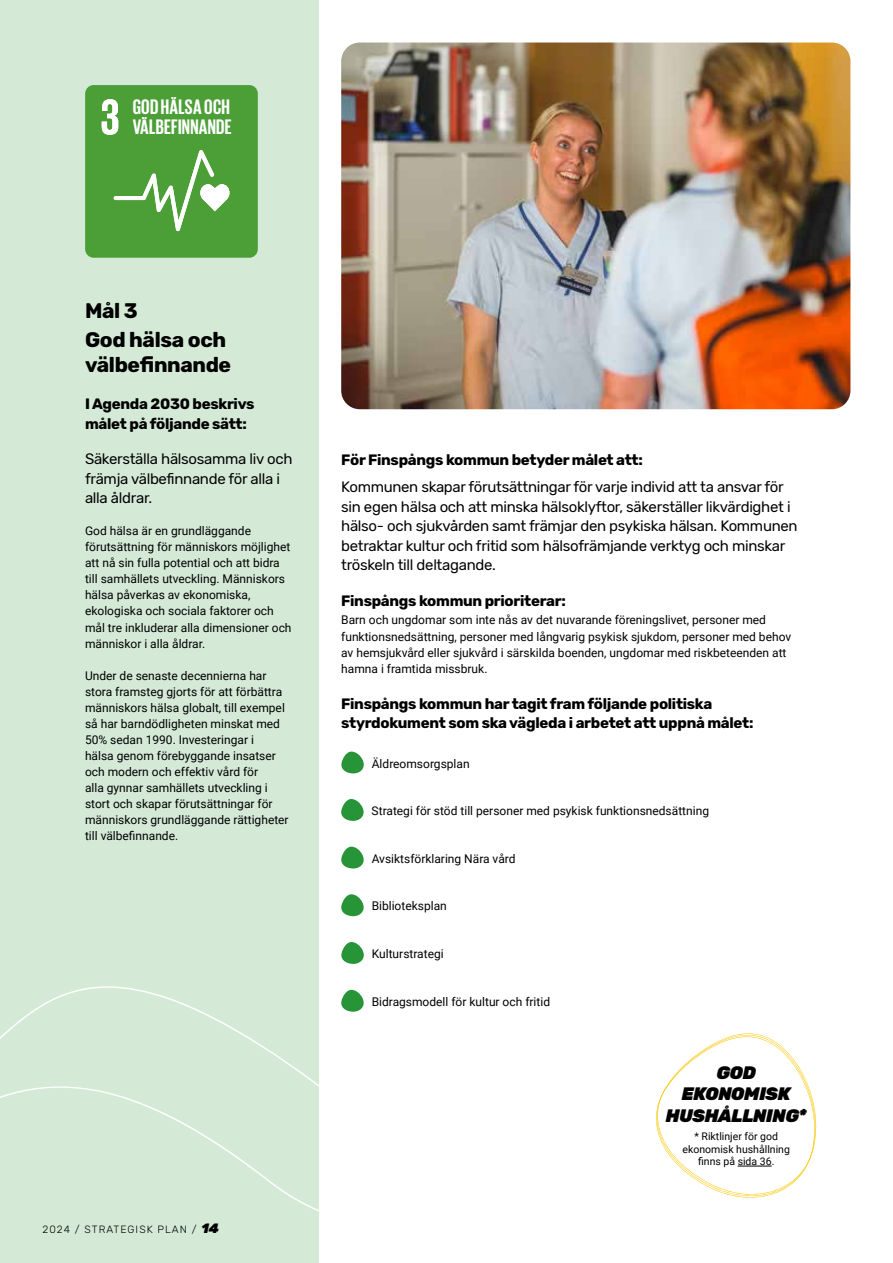
<style>
.page{position:relative;width:893px;height:1263px;background:#fff}
.page>*{position:absolute;margin:0;border:0;box-sizing:border-box;transform-origin:0 0}
.t1{font:700 21.45px/20.4px "Giorgio Sans";letter-spacing:.015em;color:#fff}
.t2{font:700 21px/28.5px "Rubik";letter-spacing:-.015em;color:#000}
.t3{font:italic 900 18px/21.6px "Rubik";letter-spacing:-.02em;color:#000;text-align:center}
.t4{font:15px/19.5px "Rubik";letter-spacing:-.02em;color:#000}
.t5{font:700 15px/19.5px "Rubik";letter-spacing:-.02em;color:#000}
.t6{font:12px/16px "Roboto";color:#000}
.t7{font:10.5px/12.6px "Roboto";color:#000;text-align:center}
.t8{font:300 10.5px "Rubik";letter-spacing:.1em;color:#000}
.s1{font-weight:900;font-style:italic;font-size:13.5px}
</style>
<div class="page">
<div style="left:0;top:0;width:319px;height:1263px;background:#d4ead7"></div>
<img style="left:341px;top:43px;width:509px;height:366px">
<svg style="left:85px;top:85px;width:173px;height:173px;background:#58a545"></svg>
<svg style="left:341px;top:751px;width:23px;height:22px"></svg>
<svg style="left:341px;top:799px;width:23px;height:22px"></svg>
<svg style="left:341px;top:847px;width:23px;height:21px"></svg>
<svg style="left:341px;top:894px;width:23px;height:22px"></svg>
<svg style="left:341px;top:942px;width:23px;height:22px"></svg>
<svg style="left:341px;top:990px;width:23px;height:22px"></svg>
<svg style="left:656px;top:1033px;width:161px;height:165px"></svg>
<svg style="left:0;top:986px;width:319px;height:226px"></svg>
<hr style="left:738px;top:1166px;width:34px;height:1px;background:#000">
<h1 class="t1" style="left:133px;top:96px;width:101px">GOD HÄLSA OCH<br>VÄLBEFINNANDE</h1>
<h2 class="t2" style="left:85px;top:297px;width:143px">Mål 3<br>God hälsa och</h2>
<h2 class="t2" style="left:85px;top:351px;width:148px">välbefinnande</h2>
<p class="t5" style="left:85px;top:395px;width:171px">I Agenda 2030 beskrivs målet på följande sätt:</p>
<p class="t4" style="left:85px;top:450px;width:209px">Säkerställa hälsosamma liv och främja välbefinnande för alla i alla åldrar.</p>
<p class="t6" style="left:85px;top:522px;width:208px">God hälsa är en grundläggande förutsättning för människors möjlighet att nå sin fulla potential och att bidra till samhällets utveckling. Människors hälsa påverkas av ekonomiska, ekologiska och sociala faktorer och mål tre inkluderar alla dimensioner och människor i alla åldrar.</p>
<p class="t6" style="left:85px;top:667px;width:205px">Under de senaste decennierna har stora framsteg gjorts för att förbättra människors hälsa globalt, till exempel så har barndödligheten minskat med 50% sedan 1990. Investeringar i<br>hälsa genom förebyggande insatser och modern och effektiv vård för<br>alla gynnar samhällets utveckling i stort och skapar förutsättningar för människors grundläggande rättigheter till välbefinnande.</p>
<p class="t8" style="left:43px;top:1223px;width:178px">2024 / STRATEGISK PLAN / <span class="s1">14</span></p>
<p class="t5" style="left:341px;top:451px;width:303px">För Finspångs kommun betyder målet att:</p>
<p class="t4" style="left:341px;top:478px;width:458px">Kommunen skapar förutsättningar för varje individ att ta ansvar för sin egen hälsa och att minska hälsoklyftor, säkerställer likvärdighet i hälso- och sjukvården samt främjar den psykiska hälsan. Kommunen betraktar kultur och fritid som hälsofrämjande verktyg och minskar tröskeln till deltagande.</p>
<p class="t5" style="left:341px;top:592px;width:226px">Finspångs kommun prioriterar:</p>
<p class="t6" style="left:341px;top:612px;width:451px">Barn och ungdomar som inte nås av det nuvarande föreningslivet, personer med funktionsnedsättning, personer med långvarig psykisk sjukdom, personer med behov av hemsjukvård eller sjukvård i särskilda boenden, ungdomar med riskbeteenden att hamna i framtida missbruk.</p>
<p class="t5" style="left:341px;top:694px;width:414px">Finspångs kommun har tagit fram följande politiska styrdokument som ska vägleda i arbetet att uppnå målet:</p>
<p class="t6" style="left:372px;top:755px;width:99px">Äldreomsorgsplan</p>
<p class="t6" style="left:372px;top:802px;width:339px">Strategi för stöd till personer med psykisk funktionsnedsättning</p>
<p class="t6" style="left:372px;top:850px;width:145px">Avsiktsförklaring Nära vård</p>
<p class="t6" style="left:372px;top:897px;width:77px">Biblioteksplan</p>
<p class="t6" style="left:372px;top:945px;width:73px">Kulturstrategi</p>
<p class="t6" style="left:372px;top:993px;width:180px">Bidragsmodell för kultur och fritid</p>
<h3 class="t3" style="left:666px;top:1062px;width:142px">GOD<br>EKONOMISK<br>HUSHÅLLNING*</h3>
<p class="t7" style="left:683px;top:1130px;width:109px">* Riktlinjer för god ekonomisk hushållning finns på sida 36.</p>
</div>
